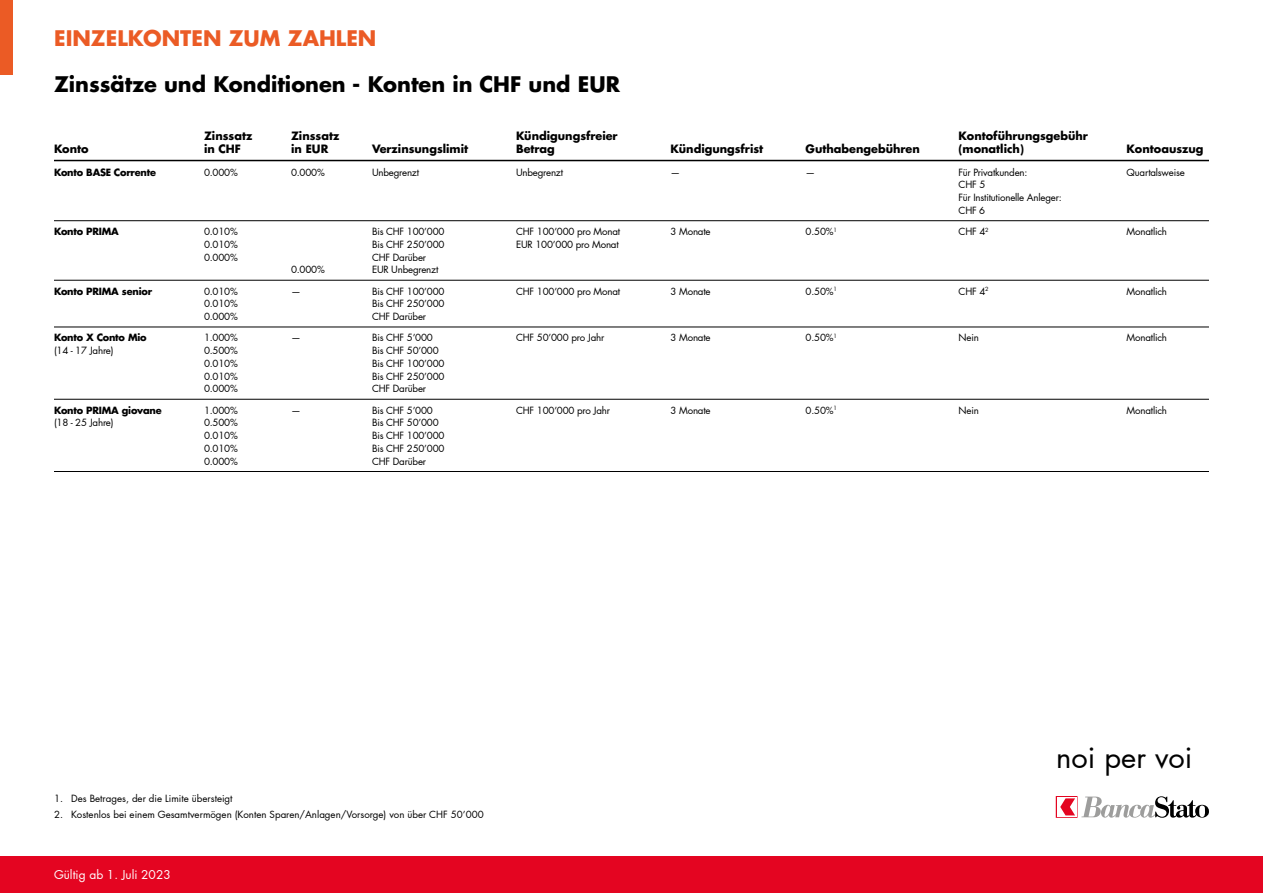
<style>
.page{position:relative;width:1263px;height:893px;background:#fff}
.page>*{position:absolute;margin:0;border:0;box-sizing:border-box;transform-origin:0 0}
.t1{font:29.1px "Futura LT Pro";color:#000}
.t2{font:700 21px "Futura LT Pro";color:#000}
.t3{font:700 21px "Futura LT Pro";color:#eb5b25}
.t4{font:12px "Futura LT Pro";color:#fff}
.taballe_1_riga_10_co{font:700 11.25px "Futura LT Pro";color:#000}
.tabella_10_colonne_1{font:9.75px/12.8px "Futura LT Pro";letter-spacing:-.02em;color:#000}
.note_elenco{font:9.75px "Futura LT Pro";color:#000}
.tabella_10_colonne_1-2{font:700 9.75px "Futura LT Pro";letter-spacing:-.02em;color:#000}
</style>
<div class="page">
<hr style="left:54px;top:160px;width:1155px;height:1px;background:#000">
<hr style="left:54px;top:220px;width:1155px;height:1px;background:#000">
<hr style="left:54px;top:280px;width:1155px;height:1px;background:#000">
<hr style="left:54px;top:327px;width:1155px;height:1px;background:#000">
<hr style="left:54px;top:399px;width:1155px;height:1px;background:#000">
<hr style="left:54px;top:471px;width:1155px;height:1px;background:#000">
<div style="left:0;top:0;width:13px;height:74px;background:#eb5b25"></div>
<svg style="left:1081px;top:796px;width:128px;height:22px"></svg>
<div style="left:1056px;top:796px;width:21px;height:21px;border:1px solid #e40521"></div>
<div style="left:1057px;top:797px;width:19px;height:19px;background:#fff"></div>
<svg style="left:1060px;top:798px;width:15px;height:17px"></svg>
<div style="left:0;top:857px;width:1263px;height:36px;background:#e40521"></div>
<h1 class="t3" style="left:54px;top:22px;width:324px">EINZELKONTEN ZUM ZAHLEN</h1>
<p class="t2" style="left:54px;top:68px;width:567px">Zinssätze und Konditionen - Konten in CHF und EUR</p>
<p class="taballe_1_riga_10_co" style="left:204px;top:127px;width:50px">Zinssatz</p>
<p class="taballe_1_riga_10_co" style="left:291px;top:127px;width:50px">Zinssatz</p>
<p class="taballe_1_riga_10_co" style="left:516px;top:127px;width:103px">Kündigungsfreier</p>
<p class="taballe_1_riga_10_co" style="left:958px;top:127px;width:131px">Kontoführungsgebühr</p>
<p class="taballe_1_riga_10_co" style="left:54px;top:140px;width:36px">Konto</p>
<p class="taballe_1_riga_10_co" style="left:204px;top:140px;width:38px">in CHF</p>
<p class="taballe_1_riga_10_co" style="left:291px;top:140px;width:39px">in EUR</p>
<p class="taballe_1_riga_10_co" style="left:372px;top:140px;width:98px">Verzinsungslimit</p>
<p class="taballe_1_riga_10_co" style="left:516px;top:140px;width:40px">Betrag</p>
<p class="taballe_1_riga_10_co" style="left:670px;top:140px;width:94px">Kündigungsfrist</p>
<p class="taballe_1_riga_10_co" style="left:805px;top:140px;width:116px">Guthabengebühren</p>
<p class="taballe_1_riga_10_co" style="left:958px;top:140px;width:67px">(monatlich)</p>
<p class="taballe_1_riga_10_co" style="left:1126px;top:140px;width:78px">Kontoauszug</p>
<p class="tabella_10_colonne_1-2" style="left:54px;top:164px;width:104px">Konto BASE Corrente</p>
<p class="tabella_10_colonne_1" style="left:204px;top:165px;width:35px">0.000%</p>
<p class="tabella_10_colonne_1" style="left:291px;top:165px;width:35px">0.000%</p>
<p class="tabella_10_colonne_1" style="left:372px;top:165px;width:49px">Unbegrenzt</p>
<p class="tabella_10_colonne_1" style="left:516px;top:165px;width:49px">Unbegrenzt</p>
<p class="tabella_10_colonne_1" style="left:671px;top:165px;width:11px">—</p>
<p class="tabella_10_colonne_1" style="left:805px;top:165px;width:11px">—</p>
<p class="tabella_10_colonne_1" style="left:958px;top:165px;width:70px">Für Privatkunden:</p>
<p class="tabella_10_colonne_1" style="left:1126px;top:165px;width:60px">Quartalsweise</p>
<p class="tabella_10_colonne_1" style="left:958px;top:178px;width:105px">CHF 5<br>Für Institutionelle Anleger:<br>CHF 6</p>
<p class="tabella_10_colonne_1-2" style="left:54px;top:224px;width:66px">Konto PRIMA</p>
<p class="tabella_10_colonne_1" style="left:204px;top:225px;width:35px">0.010%</p>
<p class="tabella_10_colonne_1" style="left:372px;top:225px;width:74px">Bis CHF 100’000</p>
<p class="tabella_10_colonne_1" style="left:516px;top:225px;width:106px">CHF 100’000 pro Monat</p>
<p class="tabella_10_colonne_1" style="left:671px;top:225px;width:42px">3 Monate</p>
<p class="tabella_10_colonne_1" style="left:805px;top:225px;width:33px">0.50%<sup>1</sup></p>
<p class="tabella_10_colonne_1" style="left:959px;top:225px;width:32px">CHF 4<sup>2</sup></p>
<p class="tabella_10_colonne_1" style="left:1126px;top:225px;width:42px">Monatlich</p>
<p class="tabella_10_colonne_1" style="left:204px;top:238px;width:35px">0.010%</p>
<p class="tabella_10_colonne_1" style="left:372px;top:238px;width:74px">Bis CHF 250’000</p>
<p class="tabella_10_colonne_1" style="left:516px;top:238px;width:104px">EUR 100’000 pro Monat</p>
<p class="tabella_10_colonne_1" style="left:204px;top:250px;width:35px">0.000%</p>
<p class="tabella_10_colonne_1" style="left:372px;top:250px;width:56px">CHF Darüber</p>
<p class="tabella_10_colonne_1" style="left:291px;top:263px;width:35px">0.000%</p>
<p class="tabella_10_colonne_1" style="left:372px;top:263px;width:68px">EUR Unbegrenzt</p>
<p class="tabella_10_colonne_1-2" style="left:54px;top:283px;width:100px">Konto PRIMA senior</p>
<p class="tabella_10_colonne_1" style="left:204px;top:284px;width:35px">0.010%</p>
<p class="tabella_10_colonne_1" style="left:291px;top:284px;width:11px">—</p>
<p class="tabella_10_colonne_1" style="left:372px;top:284px;width:74px">Bis CHF 100’000</p>
<p class="tabella_10_colonne_1" style="left:516px;top:284px;width:106px">CHF 100’000 pro Monat</p>
<p class="tabella_10_colonne_1" style="left:671px;top:284px;width:42px">3 Monate</p>
<p class="tabella_10_colonne_1" style="left:805px;top:284px;width:33px">0.50%<sup>1</sup></p>
<p class="tabella_10_colonne_1" style="left:959px;top:284px;width:32px">CHF 4<sup>2</sup></p>
<p class="tabella_10_colonne_1" style="left:1126px;top:284px;width:42px">Monatlich</p>
<p class="tabella_10_colonne_1" style="left:204px;top:297px;width:35px">0.010%</p>
<p class="tabella_10_colonne_1" style="left:372px;top:297px;width:74px">Bis CHF 250’000</p>
<p class="tabella_10_colonne_1" style="left:204px;top:310px;width:35px">0.000%</p>
<p class="tabella_10_colonne_1" style="left:372px;top:310px;width:56px">CHF Darüber</p>
<p class="tabella_10_colonne_1-2" style="left:54px;top:330px;width:94px">Konto X Conto Mio</p>
<p class="tabella_10_colonne_1" style="left:204px;top:331px;width:35px">1.000%</p>
<p class="tabella_10_colonne_1" style="left:291px;top:331px;width:11px">—</p>
<p class="tabella_10_colonne_1" style="left:372px;top:331px;width:62px">Bis CHF 5’000</p>
<p class="tabella_10_colonne_1" style="left:516px;top:331px;width:90px">CHF 50’000 pro Jahr</p>
<p class="tabella_10_colonne_1" style="left:671px;top:331px;width:42px">3 Monate</p>
<p class="tabella_10_colonne_1" style="left:805px;top:331px;width:33px">0.50%<sup>1</sup></p>
<p class="tabella_10_colonne_1" style="left:959px;top:331px;width:22px">Nein</p>
<p class="tabella_10_colonne_1" style="left:1127px;top:331px;width:42px">Monatlich</p>
<p class="tabella_10_colonne_1" style="left:54px;top:344px;width:61px">(14 - 17 Jahre)</p>
<p class="tabella_10_colonne_1" style="left:204px;top:344px;width:35px">0.500%</p>
<p class="tabella_10_colonne_1" style="left:372px;top:344px;width:68px">Bis CHF 50’000</p>
<p class="tabella_10_colonne_1" style="left:204px;top:357px;width:35px">0.010%</p>
<p class="tabella_10_colonne_1" style="left:372px;top:357px;width:74px">Bis CHF 100’000</p>
<p class="tabella_10_colonne_1" style="left:204px;top:369px;width:35px">0.010%</p>
<p class="tabella_10_colonne_1" style="left:372px;top:369px;width:74px">Bis CHF 250’000</p>
<p class="tabella_10_colonne_1" style="left:204px;top:382px;width:35px">0.000%</p>
<p class="tabella_10_colonne_1" style="left:372px;top:382px;width:56px">CHF Darüber</p>
<p class="tabella_10_colonne_1-2" style="left:54px;top:402px;width:109px">Konto PRIMA giovane</p>
<p class="tabella_10_colonne_1" style="left:204px;top:403px;width:35px">1.000%</p>
<p class="tabella_10_colonne_1" style="left:291px;top:403px;width:11px">—</p>
<p class="tabella_10_colonne_1" style="left:372px;top:403px;width:62px">Bis CHF 5’000</p>
<p class="tabella_10_colonne_1" style="left:516px;top:403px;width:96px">CHF 100’000 pro Jahr</p>
<p class="tabella_10_colonne_1" style="left:671px;top:403px;width:42px">3 Monate</p>
<p class="tabella_10_colonne_1" style="left:805px;top:403px;width:33px">0.50%<sup>1</sup></p>
<p class="tabella_10_colonne_1" style="left:959px;top:403px;width:22px">Nein</p>
<p class="tabella_10_colonne_1" style="left:1127px;top:403px;width:42px">Monatlich</p>
<p class="tabella_10_colonne_1" style="left:54px;top:416px;width:61px">(18 - 25 Jahre)</p>
<p class="tabella_10_colonne_1" style="left:204px;top:416px;width:35px">0.500%</p>
<p class="tabella_10_colonne_1" style="left:372px;top:416px;width:68px">Bis CHF 50’000</p>
<p class="tabella_10_colonne_1" style="left:204px;top:429px;width:35px">0.010%</p>
<p class="tabella_10_colonne_1" style="left:372px;top:429px;width:74px">Bis CHF 100’000</p>
<p class="tabella_10_colonne_1" style="left:204px;top:442px;width:35px">0.010%</p>
<p class="tabella_10_colonne_1" style="left:372px;top:442px;width:74px">Bis CHF 250’000</p>
<p class="tabella_10_colonne_1" style="left:204px;top:454px;width:35px">0.000%</p>
<p class="tabella_10_colonne_1" style="left:372px;top:454px;width:56px">CHF Darüber</p>
<p class="note_elenco" style="left:54px;top:792px;width:180px">1. Des Betrages, der die Limite übersteigt</p>
<p class="note_elenco" style="left:54px;top:807px;width:431px">2. Kostenlos bei einem Gesamtvermögen (Konten Sparen/Anlagen/Vorsorge) von über CHF 50’000</p>
<p class="t4" style="left:54px;top:866px;width:118px">Gültig ab 1. Juli 2023</p>
<p class="t1" style="left:1056px;top:737px;width:138px">noi per voi</p>
</div>
